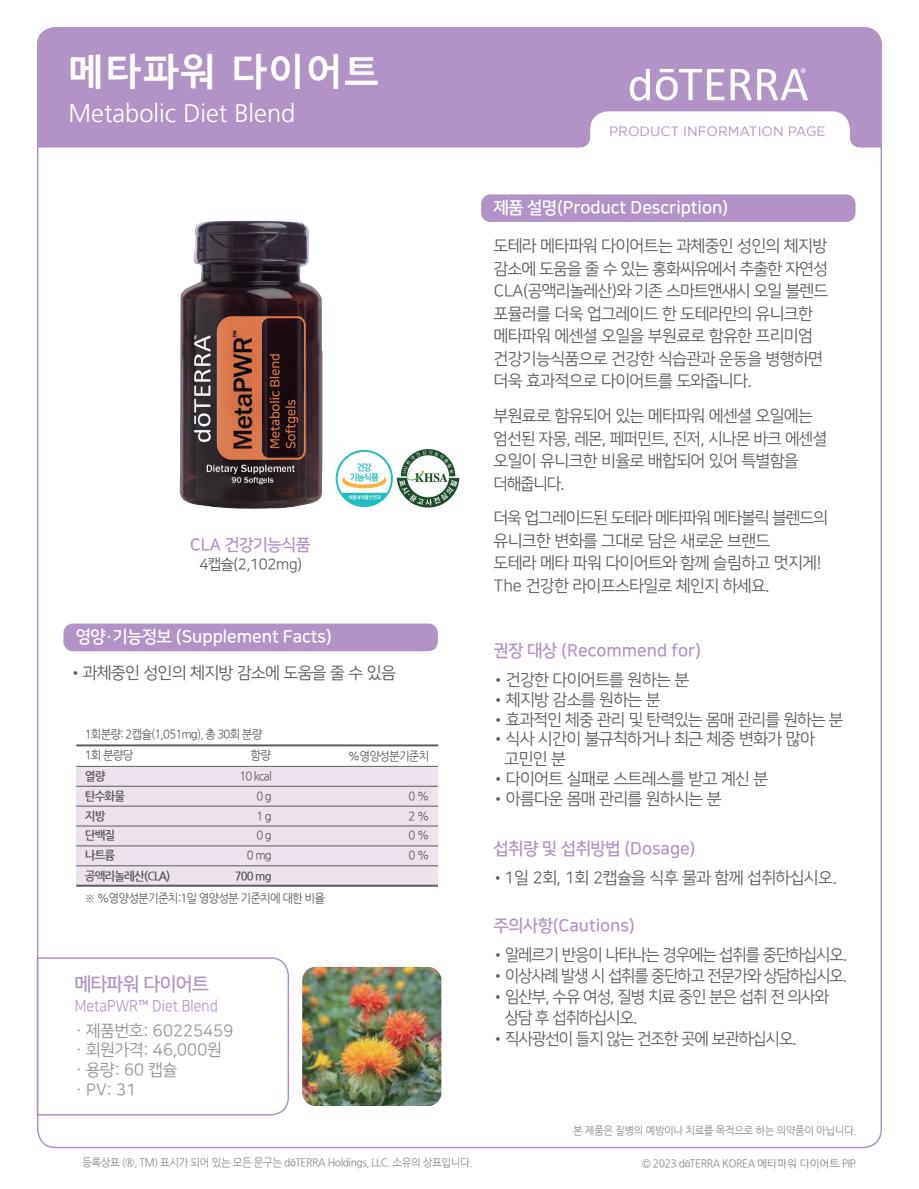
<style>
.page{position:relative;width:919px;height:1189px;background:#fff}
.page>*{position:absolute;margin:0;border:0;box-sizing:border-box;transform-origin:0 0}
.t1{font:700 37.5px "Malgun Gothic";color:#fff}
.t2{font:300 25.5px "Frutiger LT Std";color:#fff}
.t3{font:18.75px "Nanum Square OTF ac B";color:#b194c5}
.t4{font:17.1px "Nanum Square OTF ac B";color:#fff}
.t5{font:17.1px "Nanum Square OTF ac B";color:#b194c5}
.t6{font:16.5px/22.5px "Nanum Square OTF ac R";color:#5c5d5f}
.t7{font:16.5px/21px "Nanum Square OTF ac R";letter-spacing:-.02em;color:#5c5d5f}
.t8{font:16.5px/19.8px "Nanum Square OTF ac R";letter-spacing:.01em;color:#929397}
.t9{font:16.5px "Nanum Square OTF ac R";letter-spacing:-.02em;color:#5c5d5f;scale:.96 1}
.t10{font:16.5px "Nanum Square OTF ac R";letter-spacing:-.02em;color:#5c5d5f;scale:.95 1}
.t11{font:16.5px "Nanum Square OTF ac R";color:#5a5a5d}
.t12{font:16.5px "Nanum Square OTF ac B";color:#b194c5}
.t13{font:15.75px "Nanum Square OTF ac R";color:#b194c5;scale:.9 1}
.t14{font:15px "Nanum Square OTF ac R";letter-spacing:-.02em;color:#5a5a5d}
.t15{font:13.5px "Gotham";color:#b194c5}
.t16{font:12px/20px "Nanum Gothic";letter-spacing:-.075em;color:#5a5a5d;scale:.95 1}
.t17{font:700 12px/20px "Nanum Gothic";letter-spacing:-.075em;color:#5a5a5d;scale:.95 1}
.t18{font:10.8px "Nanum Gothic";letter-spacing:-.04em;color:#86888b;scale:.95 1}
.s1{font-family:"Nanum Gothic"}
.s2{font-family:"Myriad Pro"}
.s3{font-family:"Nanum Gothic";color:#5a5a5d}
.s4{font-size:10.5px;color:#808285}
</style>
<div class="page">
<div style="left:37px;top:27px;width:844px;height:121px;background:#b194c5"></div>
<img style="left:619px;top:64px;width:200px;height:41px">
<svg style="left:580px;top:111px;width:282px;height:37px"></svg>
<div style="left:481px;top:194px;width:374px;height:28px;background:#b194c5;border-radius:9px"></div>
<div style="left:63px;top:623px;width:375px;height:28px;background:#b194c5;border-radius:9px"></div>
<svg style="left:36px;top:956px;width:254px;height:160px"></svg>
<div style="left:76px;top:767px;width:362px;height:118px;background:#eee2ef"></div>
<hr style="left:76px;top:744px;width:362px;height:2px;background:#5a5a5d">
<hr style="left:76px;top:884px;width:362px;height:2px;background:#5a5a5d">
<hr style="left:76px;top:766px;width:362px;height:1px;background:#5a5a5d">
<hr style="left:76px;top:785px;width:362px;height:1px;background:#5a5a5d">
<hr style="left:76px;top:805px;width:362px;height:1px;background:#5a5a5d">
<hr style="left:76px;top:825px;width:362px;height:1px;background:#5a5a5d">
<hr style="left:76px;top:845px;width:362px;height:1px;background:#5a5a5d">
<hr style="left:76px;top:865px;width:362px;height:1px;background:#5a5a5d">
<img style="left:179px;top:220px;width:144px;height:289px">
<svg style="left:335px;top:450px;width:58px;height:57px"></svg>
<img style="left:397px;top:449px;width:62px;height:59px">
<img style="left:302px;top:966px;width:139px;height:139px">
<h1 class="t1" style="left:67px;top:50px;width:315px">메타파워 다이어트</h1>
<h2 class="t2" style="left:69px;top:99px;width:228px">Metabolic Diet Blend</h2>
<p class="t15" style="left:609px;top:124px;width:218px">PRODUCT INFORMATION PAGE</p>
<p class="t12" style="left:190px;top:536px;width:122px">CLA 건강기능식품</p>
<p class="t14" style="left:199px;top:557px;width:104px">4캡슐(2,102mg)</p>
<p class="t4" style="left:76px;top:628px;width:257px">영양·기능정보 (Supplement Facts)</p>
<p class="t11" style="left:68px;top:664px;width:329px"><span class="s1">•</span>과체중인 성인의 체지방 감소에 도움을 줄 수 있음</p>
<p class="t16" style="left:85px;top:723px;width:188px;line-height:21.9px">1회분량: 2캡슐(1,051mg), 총 30회 분량<br>1회 분량당</p>
<p class="t17" style="left:85px;top:766px;width:44px">열량 탄수화물 지방 단백질 나트륨</p>
<p class="t16" style="left:239px;top:746px;width:36px;text-align:right">함량<br>10 kcal<br>0 g<br>1 g<br>0 g<br>0 mg</p>
<p class="t17" style="left:235px;top:866px;width:40px">700 mg</p>
<p class="t17" style="left:85px;top:866px;width:92px">공액리놀레산(CLA)</p>
<p class="t16" style="left:85px;top:888px;width:254px">※ %영양성분기준치:1일 영양성분 기준치에 대한 비율</p>
<p class="t16" style="left:348px;top:746px;width:87px">%영양성분기준치</p>
<p class="t16" style="left:408px;top:786px;width:23px;text-align:justify">0 % 2 % 0 % 0 %</p>
<p class="t3" style="left:75px;top:973px;width:135px">메타파워 다이어트</p>
<p class="t13" style="left:75px;top:998px;width:161px">MetaPWR™ Diet Blend</p>
<p class="t8" style="left:76px;top:1020px;width:158px"><span class="s1">·</span> 제품번호: 60225459 <span class="s1">·</span> 회원가격: 46,000원<br><span class="s1">·</span> 용량: 60 캡슐<br><span class="s1">·</span> PV: 31</p>
<p class="t18" style="left:82px;top:1157px;width:412px">등록상표 (®, TM) 표시가 되어 있는 모든 문구는 d<span class="s2">ō</span>TERRA Holdings, LLC. 소유의 상표입니다.</p>
<p class="t4" style="left:494px;top:199px;width:236px">제품 설명(Product Description)</p>
<p class="t6" style="left:494px;top:235px;width:335px">도테라 메타파워 다이어트는 과체중인 성인의 체지방 감소에 도움을 줄 수 있는 홍화씨유에서 추출한 자연성<br>CLA(공액리놀레산)와 기존 스마트앤새시 오일 블렌드 포뮬러를 더욱 업그레이드 한 도테라만의 유니크한 메타파워 에센셜 오일을 부원료로 함유한 프리미엄 건강기능식품으로 건강한 식습관과 운동을 병행하면 더욱 효과적으로 다이어트를 도와줍니다.</p>
<p class="t6" style="left:494px;top:405px;width:334px">부원료로 함유되어 있는 메타파워 에센셜 오일에는 엄선된 자몽, 레몬, 페퍼민트, 진저, 시나몬 바크 에센셜 오일이 유니크한 비율로 배합되어 있어 특별함을 더해줍니다.</p>
<p class="t6" style="left:494px;top:507px;width:335px">더욱 업그레이드된 도테라 메타파워 메타볼릭 블렌드의 유니크한 변화를 그대로 담은 새로운 브랜드<br>도테라 메타 파워 다이어트와 함께 슬림하고 멋지게!<br>The 건강한 라이프스타일로 체인지 하세요.</p>
<p class="t5" style="left:494px;top:641px;width:209px">권장 대상 (Recommend for)</p>
<p class="t6" style="left:490px;top:669px;width:200px"><span class="s3">•</span>건강한 다이어트를 원하는 분</p>
<p class="t6" style="left:490px;top:688px;width:171px"><span class="s3">•</span>체지방 감소를 원하는 분</p>
<p class="t6" style="left:490px;top:708px;width:354px"><span class="s3">•</span>효과적인 체중 관리 및 탄력있는 몸매 관리를 원하는 분</p>
<p class="t6" style="left:504px;top:729px;width:311px;line-height:19.8px;text-indent:-14px"><span class="s3">•</span>식사 시간이 불규칙하거나 최근 체중 변화가 많아 고민인 분</p>
<p class="t6" style="left:490px;top:768px;width:279px"><span class="s3">•</span>다이어트 실패로 스트레스를 받고 계신 분</p>
<p class="t6" style="left:490px;top:787px;width:232px"><span class="s3">•</span>아름다운 몸매 관리를 원하시는 분</p>
<p class="t5" style="left:494px;top:839px;width:203px">섭취량 및 섭취방법 (Dosage)</p>
<p class="t6" style="left:490px;top:866px;width:347px"><span class="s3">•</span>1일 2회, 1회 2캡슐을 식후 물과 함께 섭취하십시오.</p>
<p class="t5" style="left:494px;top:916px;width:142px">주의사항(Cautions)</p>
<p class="t9" style="left:490px;top:946px;width:372px"><span class="s3">•</span>알레르기 반응이 나타나는 경우에는 섭취를 중단하십시오.</p>
<p class="t10" style="left:490px;top:967px;width:376px"><span class="s3">•</span>이상사례 발생 시 섭취를 중단하고 전문가와 상담하십시오.</p>
<p class="t7" style="left:505px;top:987px;width:325px;text-indent:-14px"><span class="s3">•</span>임산부, 수유 여성, 질병 치료 중인 분은 섭취 전 의사와 상담 후 섭취하십시오.</p>
<p class="t7" style="left:490px;top:1029px;width:307px"><span class="s3">•</span>직사광선이 들지 않는 건조한 곳에 보관하십시오.</p>
<p class="t18" style="left:573px;top:1125px;width:300px">본 제품은 질병의 예방이나 치료를 목적으로 하는 의약품이 아닙니다.</p>
<p class="t18" style="left:642px;top:1158px;width:226px">© 2023 d<span class="s2">ō</span>TERRA KOREA <span class="s4">메타파워 다이어트</span> PIP</p>
</div>
